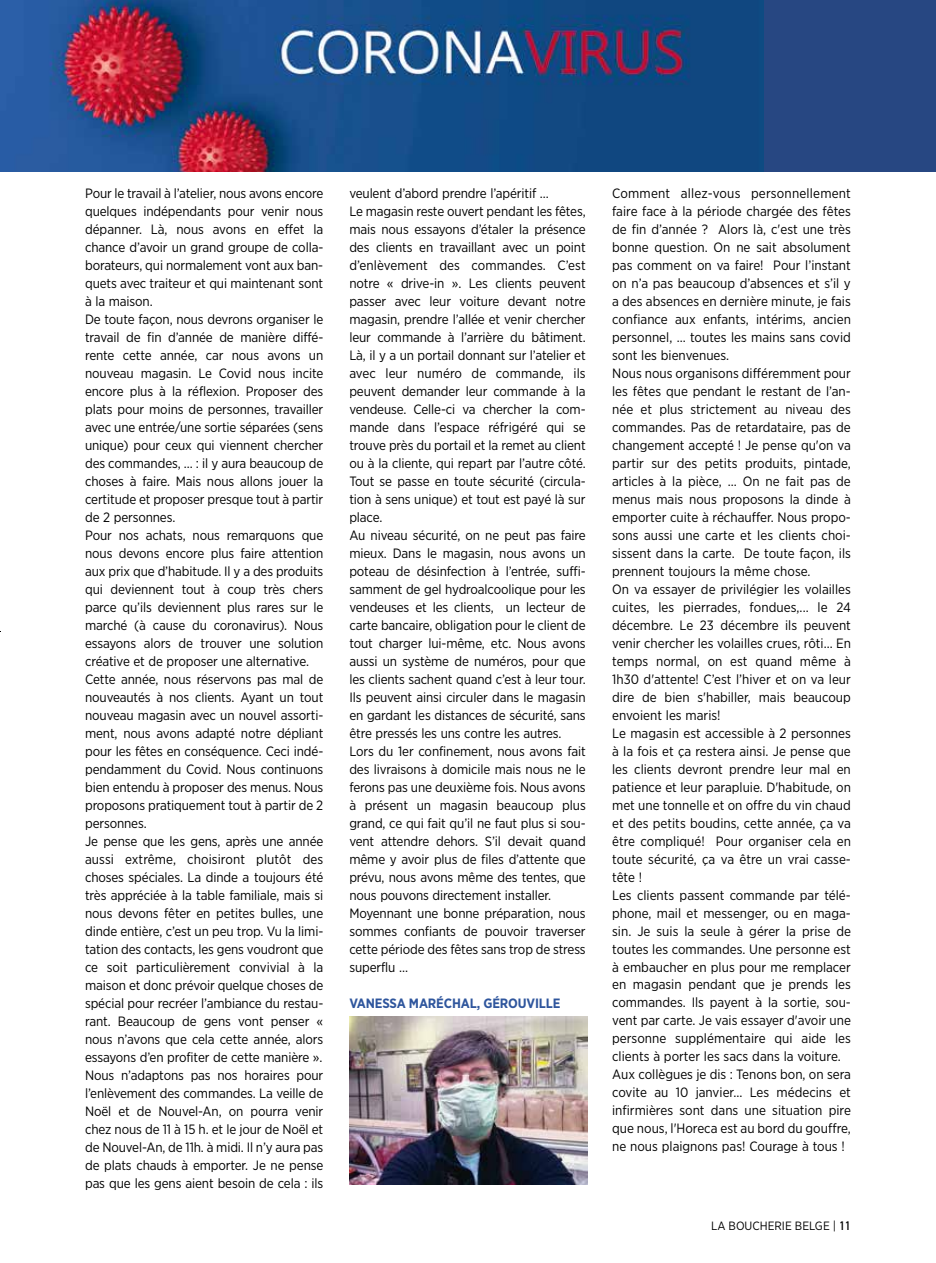
<style>
.page{position:relative;width:936px;height:1263px;background:#fff}
.page>*{position:absolute;margin:0;border:0;box-sizing:border-box;transform-origin:0 0}
.t1{font:13.5px/18px "Gotham Narrow";letter-spacing:-.01em;color:#000}
.t2{font:700 13.5px "Gotham Narrow";letter-spacing:-.01em;color:#2f569d}
.t3{font:12px "Gotham Narrow";color:#000}
.s1{font-family:"DIN Alternate";font-weight:700}
</style>
<div class="page">
<img style="left:349px;top:1016px;width:238px;height:169px">
<div style="left:0;top:0;width:935px;height:171px;background:#274782"></div>
<img style="left:0;top:0;width:763px;height:171px">
<p class="t1" style="left:85px;top:184px;width:240px">Pour le travail à l’atelier, nous avons encore quelques indépendants pour venir nous dépanner. Là, nous avons en effet la chance d’avoir un grand groupe de colla&shy;borateurs, qui normalement vont aux ban&shy;quets avec traiteur et qui maintenant sont à la maison.<br>De toute façon, nous devrons organiser le travail de fin d’année de manière diffé&shy;rente cette année, car nous avons un nouveau magasin. Le Covid nous incite encore plus à la réflexion. Proposer des plats pour moins de personnes, travailler avec une entrée/une sortie séparées (sens unique) pour ceux qui viennent chercher des commandes, … : il y aura beaucoup de choses à faire. Mais nous allons jouer la certitude et proposer presque tout à partir de 2 personnes.<br>Pour nos achats, nous remarquons que nous devons encore plus faire attention aux prix que d’habitude. Il y a des produits qui deviennent tout à coup très chers parce qu’ils deviennent plus rares sur le marché (à cause du coronavirus). Nous essayons alors de trouver une solution créative et de proposer une alternative.<br>Cette année, nous réservons pas mal de nouveautés à nos clients. Ayant un tout nouveau magasin avec un nouvel assorti&shy;ment, nous avons adapté notre dépliant pour les fêtes en conséquence. Ceci indé&shy;pendamment du Covid. Nous continuons bien entendu à proposer des menus. Nous proposons pratiquement tout à partir de 2 personnes.<br>Je pense que les gens, après une année aussi extrême, choisiront plutôt des choses spéciales. La dinde a toujours été très appréciée à la table familiale, mais si nous devons fêter en petites bulles, une dinde entière, c’est un peu trop. Vu la limi&shy;tation des contacts, les gens voudront que ce soit particulièrement convivial à la maison et donc prévoir quelque choses de spécial pour recréer l’ambiance du restau&shy;rant. Beaucoup de gens vont penser « nous n’avons que cela cette année, alors essayons d’en profiter de cette manière ».<br>Nous n’adaptons pas nos horaires pour l’enlèvement des commandes. La veille de Noël et de Nouvel-An, on pourra venir chez nous de 11 à 15 h. et le jour de Noël et de Nouvel-An, de 11h. à midi. Il n’y aura pas de plats chauds à emporter. Je ne pense pas que les gens aient besoin de cela : ils</p>
<p class="t1" style="left:349px;top:184px;width:238px">veulent d’abord prendre l’apéritif …<br>Le magasin reste ouvert pendant les fêtes, mais nous essayons d’étaler la présence des clients en travaillant avec un point d’enlèvement des commandes. C’est notre « drive-in ». Les clients peuvent passer avec leur voiture devant notre magasin, prendre l’allée et venir chercher leur commande à l’arrière du bâtiment.<br>Là, il y a un portail donnant sur l’atelier et avec leur numéro de commande, ils peuvent demander leur commande à la vendeuse. Celle-ci va chercher la com&shy;mande dans l’espace réfrigéré qui se trouve près du portail et la remet au client ou à la cliente, qui repart par l’autre côté.<br>Tout se passe en toute sécurité (circula&shy;tion à sens unique) et tout est payé là sur place.<br>Au niveau sécurité, on ne peut pas faire mieux. Dans le magasin, nous avons un poteau de désinfection à l’entrée, suffi&shy;samment de gel hydroalcoolique pour les vendeuses et les clients, un lecteur de carte bancaire, obligation pour le client de tout charger lui-même, etc. Nous avons aussi un système de numéros, pour que les clients sachent quand c’est à leur tour.<br>Ils peuvent ainsi circuler dans le magasin en gardant les distances de sécurité, sans être pressés les uns contre les autres.<br>Lors du 1er confinement, nous avons fait des livraisons à domicile mais nous ne le ferons pas une deuxième fois. Nous avons à présent un magasin beaucoup plus grand, ce qui fait qu’il ne faut plus si sou&shy;vent attendre dehors. S’il devait quand même y avoir plus de files d’attente que prévu, nous avons même des tentes, que nous pouvons directement installer.<br>Moyennant une bonne préparation, nous sommes confiants de pouvoir traverser cette période des fêtes sans trop de stress superflu …</p>
<p class="t2" style="left:349px;top:994px;width:213px">VANESSA MARÉCHAL, GÉROUVILLE</p>
<p class="t1" style="left:612px;top:184px;width:240px">Comment allez-vous personnellement faire face à la période chargée des fêtes de fin d’année ? Alors là, c'est une très bonne question. On ne sait absolument pas comment on va faire! Pour l’instant on n’a pas beaucoup d’absences et s’il y a des absences en dernière minute, je fais confiance aux enfants, intérims, ancien personnel, … toutes les mains sans covid sont les bienvenues.<br>Nous nous organisons différemment pour les fêtes que pendant le restant de l’an&shy;née et plus strictement au niveau des commandes. Pas de retardataire, pas de changement accepté ! Je pense qu'on va partir sur des petits produits, pintade, articles à la pièce, … On ne fait pas de menus mais nous proposons la dinde à emporter cuite à réchauffer. Nous propo&shy;sons aussi une carte et les clients choi&shy;sissent dans la carte. De toute façon, ils prennent toujours la même chose.<br>On va essayer de privilégier les volailles cuites, les pierrades, fondues,... le 24 décembre. Le 23 décembre ils peuvent venir chercher les volailles crues, rôti... En temps normal, on est quand même à 1h30 d'attente! C’est l’hiver et on va leur dire de bien s'habiller, mais beaucoup envoient les maris!<br>Le magasin est accessible à 2 personnes à la fois et ça restera ainsi. Je pense que les clients devront prendre leur mal en patience et leur parapluie. D'habitude, on met une tonnelle et on offre du vin chaud et des petits boudins, cette année, ça va être compliqué! Pour organiser cela en toute sécurité, ça va être un vrai casse&shy;tête !<br>Les clients passent commande par télé&shy;phone, mail et messenger, ou en maga&shy;sin. Je suis la seule à gérer la prise de toutes les commandes. Une personne est à embaucher en plus pour me remplacer en magasin pendant que je prends les commandes. Ils payent à la sortie, sou&shy;vent par carte. Je vais essayer d'avoir une personne supplémentaire qui aide les clients à porter les sacs dans la voiture.<br>Aux collègues je dis : Tenons bon, on sera covite au 10 janvier... Les médecins et infirmières sont dans une situation pire que nous, l'Horeca est au bord du gouffre, ne nous plaignons pas! Courage à tous !</p>
<p class="t3" style="left:711px;top:1218px;width:141px">LA BOUCHERIE BELGE | <span class="s1">11</span></p>
</div>
